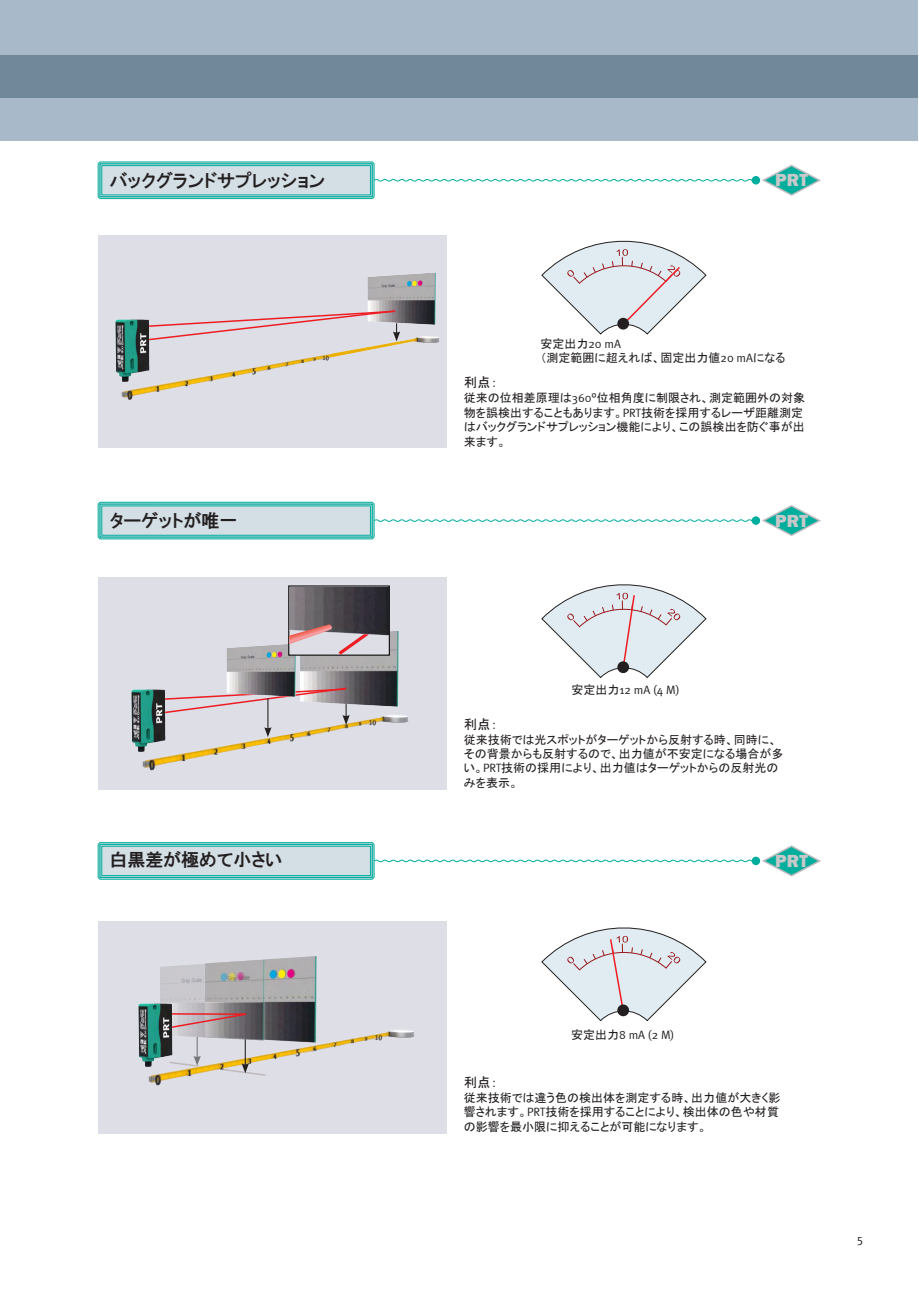
<style>
.page{position:relative;width:919px;height:1289px;background:#fff}
.page>*{position:absolute;margin:0;border:0;box-sizing:border-box;transform-origin:0 0}
.t1{font:18px "HGP Gothic E";color:#231f20}
.t2{font:800 18px "Franklin Gothic";letter-spacing:.005em;color:#c7c8ca}
.t3{font:13.5px "MS P Gothic";color:#231f20}
.t4{font:12px/14.4px "MS P Gothic";color:#231f20}
.t5{font:12px "Meta Normal";color:#231f20}
.s1{font-family:"Meta Normal"}
.s2{font-family:"Meta Normal";font-size:12.75px}
.s3{font-family:"MS P Gothic"}
</style>
<div class="page">
<div style="left:0;top:0;width:917px;height:140px;background:#a8b9c9"></div>
<div style="left:0;top:55px;width:917px;height:43px;background:#71889a"></div>
<div style="left:98px;top:921px;width:348px;height:213px;background:#dedee6"></div>
<svg style="left:97px;top:842px;width:724px;height:37px"></svg>
<svg style="left:97px;top:501px;width:724px;height:38px"></svg>
<svg style="left:97px;top:161px;width:724px;height:38px"></svg>
<img style="left:145px;top:1030px;width:270px;height:56px">
<img style="left:264px;top:956px;width:53px;height:86px">
<img style="left:160px;top:959px;width:104px;height:78px">
<svg style="left:172px;top:1012px;width:76px;height:17px"></svg>
<svg style="left:168px;top:1037px;width:99px;height:39px"></svg>
<img style="left:138px;top:1003px;width:34px;height:63px">
<svg style="left:541px;top:927px;width:165px;height:93px"></svg>
<div style="left:617px;top:1004px;width:12px;height:12px;background:#231f20;border-radius:50%"></div>
<div style="left:98px;top:235px;width:348px;height:213px;background:#dedee6"></div>
<img style="left:121px;top:330px;width:326px;height:69px">
<img style="left:368px;top:272px;width:68px;height:53px">
<svg style="left:149px;top:309px;width:251px;height:32px"></svg>
<img style="left:115px;top:319px;width:34px;height:63px">
<svg style="left:541px;top:240px;width:165px;height:94px"></svg>
<div style="left:617px;top:318px;width:12px;height:11px;background:#231f20;border-radius:50%"></div>
<div style="left:98px;top:577px;width:348px;height:212px;background:#dedee6"></div>
<img style="left:142px;top:715px;width:267px;height:56px">
<img style="left:300px;top:631px;width:99px;height:75px">
<img style="left:132px;top:689px;width:34px;height:63px">
<img style="left:227px;top:644px;width:68px;height:42px">
<div style="left:288px;top:585px;width:102px;height:70px;background:#dedee6;border:1px solid #000"></div>
<img style="left:289px;top:587px;width:100px;height:50px">
<svg style="left:289px;top:624px;width:83px;height:34px"></svg>
<svg style="left:163px;top:686px;width:187px;height:51px"></svg>
<svg style="left:541px;top:584px;width:165px;height:93px"></svg>
<div style="left:617px;top:661px;width:12px;height:12px;background:#231f20;border-radius:50%"></div>
<h1 class="t1" style="left:109px;top:171px;width:217px">バックグランドサプレッション</h1>
<h1 class="t2" style="left:775px;top:168px;width:34px">PRT</h1>
<p class="t4" style="left:540px;top:336px;width:247px">安定出力<span class="s1">20 mA<br></span>（測定範囲に超えれば、固定出力値<span class="s1">20 mA</span>になる</p>
<h1 class="t1" style="left:109px;top:511px;width:129px">ターゲットが唯一</h1>
<h1 class="t1" style="left:109px;top:850px;width:174px">白黒差が極めて小さい</h1>
<p class="t3" style="left:463px;top:375px;width:35px">利点：</p>
<p class="t4" style="left:463px;top:391px;width:343px">従来の位相差原理は<span class="s1">360</span><span class="s2">°</span>位相角度に制限され、測定範囲外の対象物を誤検出することもあります。<span class="s1">PRT</span>技術を採用するレーザ距離測定はバックグランドサプレッション機能により、この誤検出を防ぐ事が出来ます。</p>
<p class="t5" style="left:571px;top:683px;width:109px"><span class="s3">安定出力</span>12 mA (4 M)</p>
<h1 class="t2" style="left:775px;top:509px;width:34px">PRT</h1>
<p class="t3" style="left:463px;top:717px;width:35px">利点：</p>
<p class="t4" style="left:463px;top:732px;width:321px">従来技術では光スポットがターゲットから反射する時、同時に、その背景からも反射するので、出力値が不安定になる場合が多い。<span class="s1">PRT</span>技術の採用により、出力値はターゲットからの反射光のみを表示。</p>
<h1 class="t2" style="left:775px;top:849px;width:34px">PRT</h1>
<p class="t5" style="left:571px;top:1027px;width:105px"><span class="s3">安定出力</span>8 mA (2 M)</p>
<p class="t3" style="left:463px;top:1075px;width:35px">利点：</p>
<p class="t4" style="left:463px;top:1090px;width:318px">従来技術では違う色の検出体を測定する時、出力値が大きく影響されます。<span class="s1">PRT</span>技術を採用することにより、検出体の色や材質の影響を最小限に抑えることが可能になります。</p>
<p class="t5" style="left:857px;top:1231px;width:7px">5</p>
</div>
